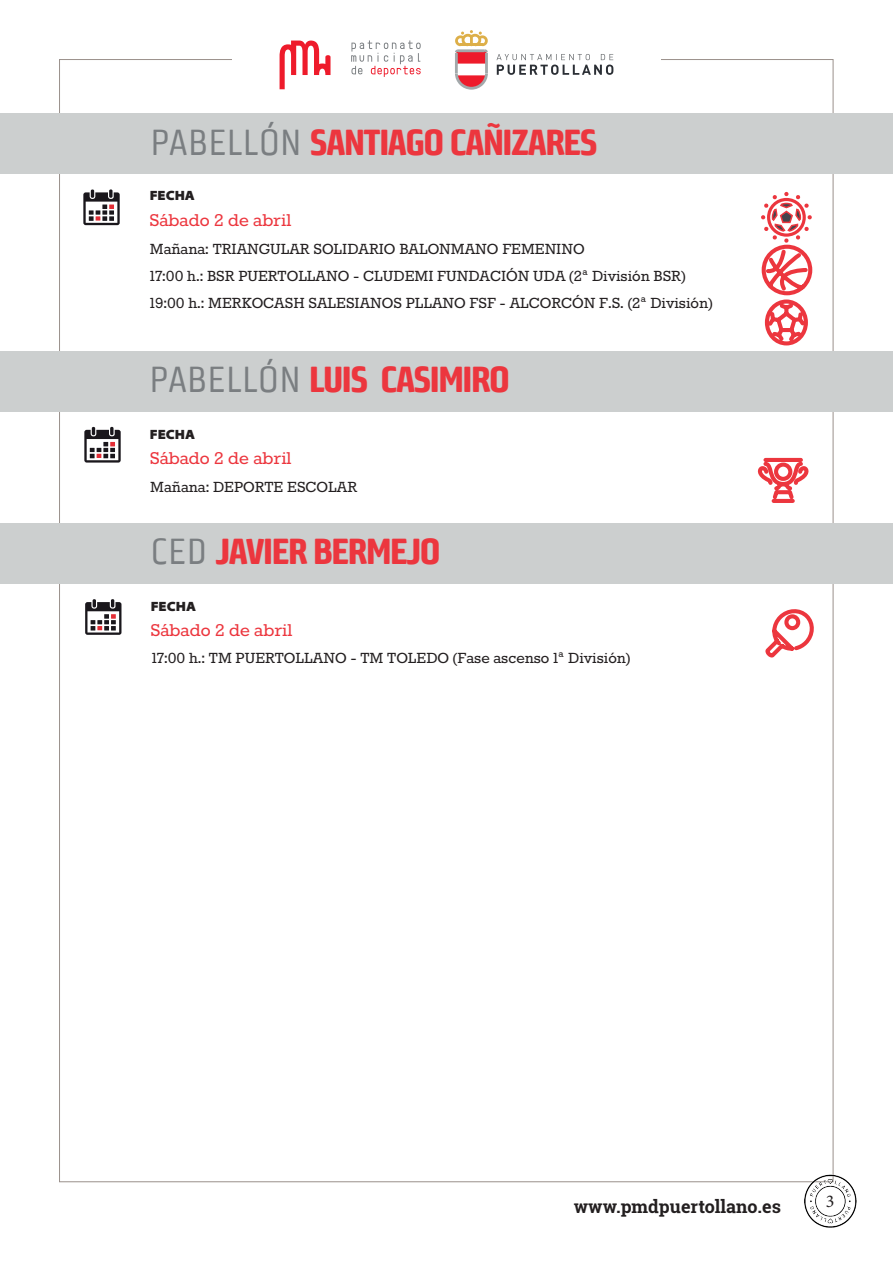
<style>
.page{position:relative;width:893px;height:1263px;background:#fff}
.page>*{position:absolute;margin:0;border:0;box-sizing:border-box;transform-origin:0 0}
.cabecera{font:800 36px "Bunuelo Clean Pro";letter-spacing:-.04em;color:#ec363e}
.texto_fecha{font:21px "Rokkitt";color:#ec363e}
.texto{font:18px "Rokkitt";color:#231f20}
.t1{font:700 18px "Roboto Slab";color:#231f20}
.t2{font:18px "Minion Pro";color:#231f20}
.fecha{font:900 13.5px "Santana";color:#231f20}
.s1{font-weight:400;color:#7a7e81}
</style>
<div class="page">
<svg style="left:351px;top:40px;width:70px;height:37px"></svg>
<svg style="left:280px;top:41px;width:50px;height:48px"></svg>
<svg style="left:455px;top:30px;width:33px;height:60px"></svg>
<svg style="left:496px;top:54px;width:117px;height:21px"></svg>
<img style="left:781px;top:1168px;width:76px;height:60px">
<div style="left:0;top:114px;width:893px;height:60px;background:#cccfcf"></div>
<svg style="left:83px;top:189px;width:37px;height:36px"></svg>
<svg style="left:761px;top:191px;width:52px;height:155px"></svg>
<div style="left:0;top:523px;width:893px;height:61px;background:#cccfcf"></div>
<svg style="left:85px;top:599px;width:36px;height:36px"></svg>
<svg style="left:765px;top:609px;width:49px;height:49px"></svg>
<div style="left:0;top:351px;width:893px;height:61px;background:#cccfcf"></div>
<svg style="left:84px;top:427px;width:37px;height:36px"></svg>
<svg style="left:757px;top:457px;width:52px;height:46px"></svg>
<p class="cabecera" style="left:151px;top:120px;width:449px"><span class="s1">PABELLÓN</span> SANTIAGO CAÑIZARES</p>
<p class="fecha" style="left:150px;top:188px;width:47px">FECHA</p>
<p class="texto_fecha" style="left:150px;top:210px;width:143px">Sábado 2 de abril</p>
<p class="texto" style="left:150px;top:240px;width:436px">Mañana: TRIANGULAR SOLIDARIO BALONMANO FEMENINO</p>
<p class="texto" style="left:150px;top:268px;width:537px">17:00 h.: BSR PUERTOLLANO - CLUDEMI FUNDACIÓN UDA (2ª División BSR)</p>
<p class="texto" style="left:150px;top:295px;width:564px">19:00 h.: MERKOCASH SALESIANOS PLLANO FSF - ALCORCÓN F.S. (2ª División)</p>
<p class="cabecera" style="left:150px;top:357px;width:361px"><span class="s1">PABELLÓN</span> LUIS CASIMIRO</p>
<p class="fecha" style="left:150px;top:427px;width:47px">FECHA</p>
<p class="texto_fecha" style="left:150px;top:448px;width:143px">Sábado 2 de abril</p>
<p class="texto" style="left:150px;top:478px;width:208px">Mañana: DEPORTE ESCOLAR</p>
<p class="cabecera" style="left:151px;top:530px;width:291px"><span class="s1">CED</span> JAVIER BERMEJO</p>
<p class="fecha" style="left:151px;top:599px;width:47px">FECHA</p>
<p class="texto_fecha" style="left:151px;top:620px;width:143px">Sábado 2 de abril</p>
<p class="texto" style="left:152px;top:649px;width:480px">17:00 h.: TM PUERTOLLANO - TM TOLEDO (Fase ascenso 1ª División)</p>
<p class="t1" style="left:574px;top:1194px;width:209px">www.pmdpuertollano.es</p>
<p class="t2" style="left:826px;top:1189px;width:10px">3</p>
</div>
